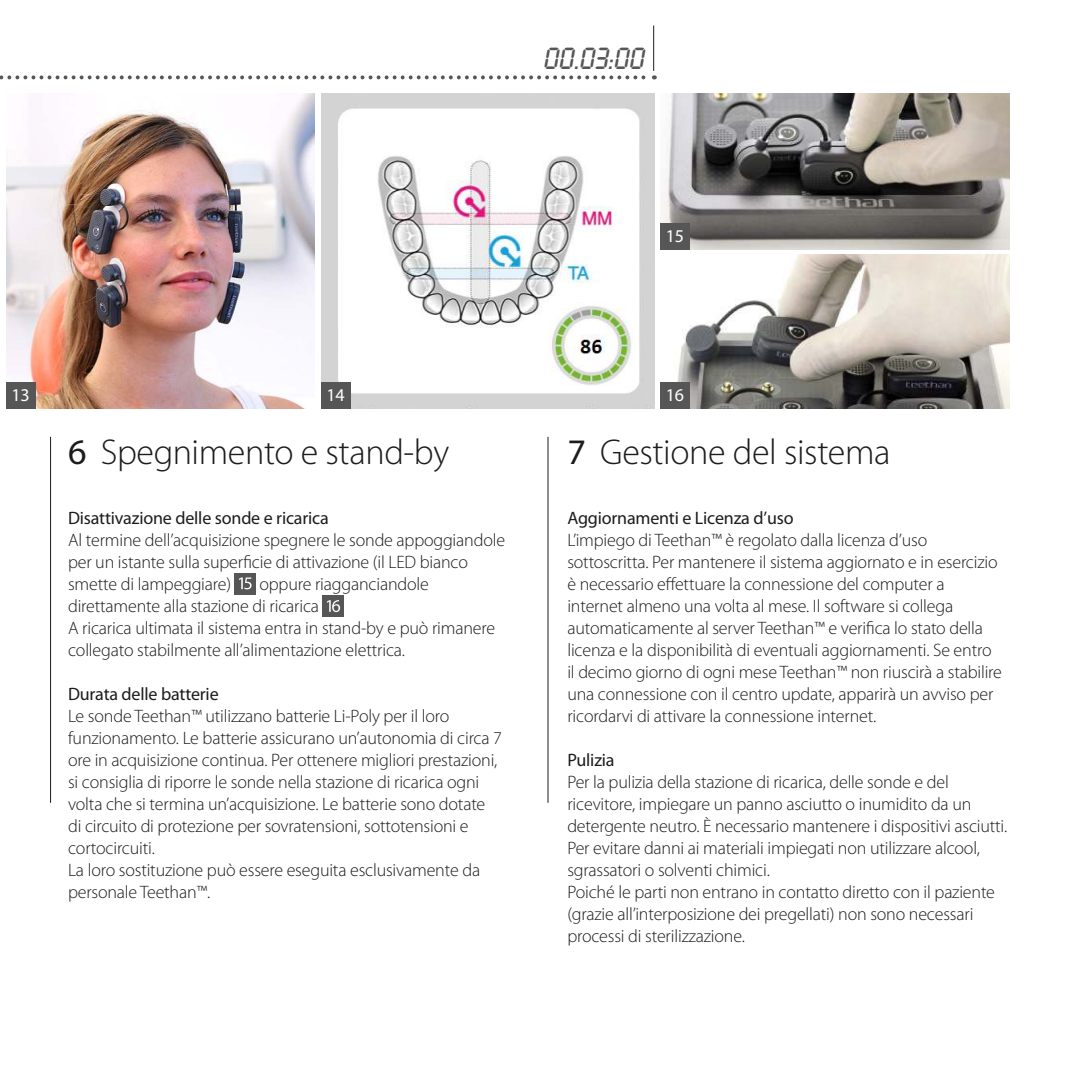
<style>
.page{position:relative;width:1078px;height:1078px;background:#fff}
.page>*{position:absolute;margin:0;border:0;box-sizing:border-box;transform-origin:0 0}
.t1{font:300 36px "Myriad Pro";letter-spacing:-.01em;color:#1c1c1b}
.t2{font:32px "Lcd Plain";color:#575656}
.t3{font:300 18px/22px "Myriad Pro";letter-spacing:-.01em;color:#1c1c1b}
.t4{font:18px "Myriad Pro";letter-spacing:-.01em;color:#1c1c1b}
.t5{font:18px "Myriad Pro";letter-spacing:-.01em;color:#fff}
.s1{font-weight:400}
</style>
<div class="page">
<hr style="left:50px;top:437px;width:1px;height:365px;background:#1c1c1b">
<hr style="left:547px;top:437px;width:1px;height:365px;background:#1c1c1b">
<hr style="left:653px;top:26px;width:1px;height:45px;background:#1c1c1b">
<div style="left:235px;top:573px;width:21px;height:21px;background:#575656"></div>
<svg style="left:239px;top:577px;width:12px;height:12px"></svg>
<div style="left:322px;top:595px;width:22px;height:21px;background:#575656"></div>
<svg style="left:327px;top:600px;width:13px;height:12px"></svg>
<img style="left:6px;top:94px;width:309px;height:314px">
<img style="left:321px;top:94px;width:333px;height:314px">
<img style="left:660px;top:94px;width:349px;height:155px">
<svg style="left:0;top:75px;width:654px;height:4px"></svg>
<img style="left:677px;top:255px;width:332px;height:153px">
<div style="left:6px;top:381px;width:29px;height:27px;background:#575656"></div>
<div style="left:321px;top:381px;width:29px;height:27px;background:#575656"></div>
<div style="left:660px;top:223px;width:29px;height:26px;background:#575656"></div>
<div style="left:660px;top:381px;width:29px;height:27px;background:#575656"></div>
<h2 class="t2" style="left:544px;top:40px;width:103px">00.03:00</h2>
<p class="t5" style="left:12px;top:388px;width:20px">13</p>
<p class="t5" style="left:326px;top:388px;width:20px">14</p>
<h1 class="t1" style="left:68px;top:434px;width:382px"><span class="s1">6</span> Spegnimento e stand-by</h1>
<p class="t4" style="left:68px;top:511px;width:262px">Disattivazione delle sonde e ricarica</p>
<p class="t3" style="left:68px;top:529px;width:438px">Al termine dell’acquisizione spegnere le sonde appoggiandole per un istante sulla superficie di attivazione (il LED bianco smette di lampeggiare)</p>
<p class="t3" style="left:68px;top:573px;width:428px;text-indent:191px">oppure riagganciandole direttamente alla stazione di ricarica<br>A ricarica ultimata il sistema entra in stand-by e può rimanere collegato stabilmente all’alimentazione elettrica.</p>
<p class="t4" style="left:68px;top:687px;width:152px">Durata delle batterie</p>
<p class="t3" style="left:68px;top:705px;width:435px">Le sonde Teethan™ utilizzano batterie Li-Poly per il loro funzionamento. Le batterie assicurano un’autonomia di circa 7 ore in acquisizione continua. Per ottenere migliori prestazioni, si consiglia di riporre le sonde nella stazione di ricarica ogni volta che si termina un’acquisizione. Le batterie sono dotate di circuito di protezione per sovratensioni, sottotensioni e cortocircuiti.<br>La loro sostituzione può essere eseguita esclusivamente da personale Teethan™.</p>
<p class="t5" style="left:665px;top:229px;width:20px">15</p>
<p class="t5" style="left:665px;top:388px;width:20px">16</p>
<h1 class="t1" style="left:567px;top:434px;width:324px"><span class="s1">7</span> Gestione del sistema</h1>
<p class="t4" style="left:567px;top:511px;width:228px">Aggiornamenti e Licenza d’uso</p>
<p class="t3" style="left:567px;top:529px;width:436px">L’impiego di Teethan™ è regolato dalla licenza d’uso sottoscritta. Per mantenere il sistema aggiornato e in esercizio è necessario effettuare la connessione del computer a internet almeno una volta al mese. Il software si collega automaticamente al server Teethan™ e verifica lo stato della licenza e la disponibilità di eventuali aggiornamenti. Se entro il decimo giorno di ogni mese Teethan™ non riuscirà a stabilire una connessione con il centro update, apparirà un avviso per ricordarvi di attivare la connessione internet.</p>
<p class="t4" style="left:567px;top:753px;width:49px">Pulizia</p>
<p class="t3" style="left:567px;top:771px;width:441px">Per la pulizia della stazione di ricarica, delle sonde e del ricevitore, impiegare un panno asciutto o inumidito da un detergente neutro. È necessario mantenere i dispositivi asciutti.<br>Per evitare danni ai materiali impiegati non utilizzare alcool, sgrassatori o solventi chimici.<br>Poiché le parti non entrano in contatto diretto con il paziente (grazie all’interposizione dei pregellati) non sono necessari processi di sterilizzazione.</p>
</div>
